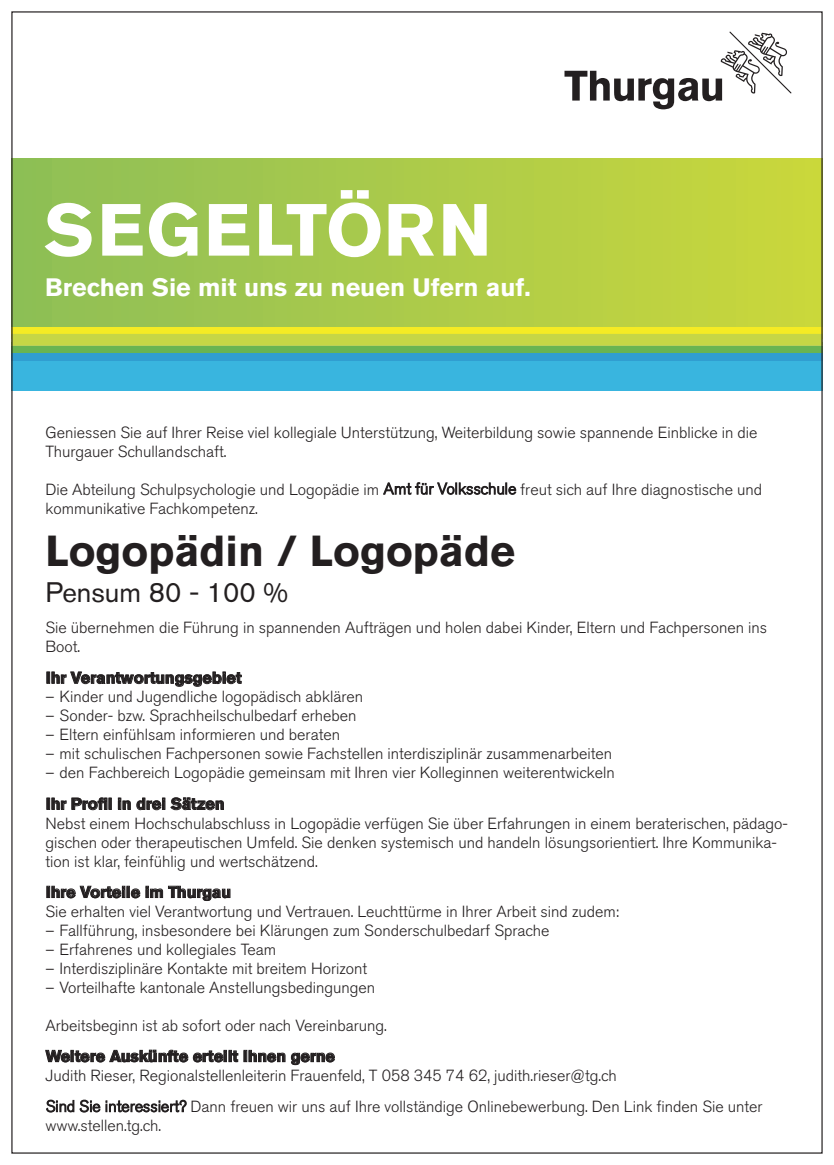
<style>
.page{position:relative;width:834px;height:1165px;background:#fff}
.page>*{position:absolute;margin:0;border:0;box-sizing:border-box;transform-origin:0 0}
.t1{font:700 73px "Akzidenz Grotesk BQ";letter-spacing:.03em;color:#fff}
.t2{font:700 43px "Akzidenz Grotesk BQ";color:#231f20}
.t3{font:28px "Akzidenz Grotesk BQ";color:#231f20}
.t4{font:700 25px "Akzidenz Grotesk BQ";color:#fff}
.t5{font:300 16px/19px "Akzidenz Grotesk BQ";color:#231f20}
.t6{font:700 16px "Akzidenz Grotesk BQ";color:#231f20}
</style>
<div class="page">
<svg style="left:564px;top:32px;width:227px;height:77px"></svg>
<div style="left:11px;top:357px;width:811px;height:34px;background:#39b5df"></div>
<div style="left:11px;top:349px;width:811px;height:11px;background:#309ed1"></div>
<div style="left:11px;top:342px;width:811px;height:11px;background:#69b452"></div>
<div style="left:11px;top:319px;width:811px;height:19px;background:#f5eb24"></div>
<div style="left:13px;top:334px;width:807px;height:11px;background:#c6d646"></div>
<div style="left:11px;top:159px;width:811px;height:167px;background:linear-gradient(to right,#8dbe57,#cbd73c)"></div>
<h1 class="t1" style="left:44px;top:201px;width:449px">SEGELTÖRN</h1>
<h3 class="t4" style="left:45px;top:277px;width:487px">Brechen Sie mit uns zu neuen Ufern auf.</h3>
<p class="t5" style="left:45px;top:423px;width:713px">Geniessen Sie auf Ihrer Reise viel kollegiale Unterstützung, Weiterbildung sowie spannende Einblicke in die<br>Thurgauer Schullandschaft.</p>
<p class="t5" style="left:45px;top:480px;width:718px">Die Abteilung Schulpsychologie und Logopädie im Amt für Volksschule freut sich auf Ihre diagnostische und kommunikative Fachkompetenz.</p>
<h2 class="t2" style="left:45px;top:534px;width:471px">Logopädin / Logopäde</h2>
<h3 class="t3" style="left:45px;top:582px;width:245px">Pensum 80 - 100 %</h3>
<p class="t5" style="left:45px;top:619px;width:723px">Sie übernehmen die Führung in spannenden Aufträgen und holen dabei Kinder, Eltern und Fachpersonen ins<br>Boot.</p>
<p class="t6" style="left:46px;top:671px;width:197px">Ihr Verantwortungsgebiet</p>
<p class="t5" style="left:45px;top:688px;width:319px">– Kinder und Jugendliche logopädisch abklären</p>
<p class="t5" style="left:45px;top:707px;width:312px">– Sonder- bzw. Sprachheilschulbedarf erheben</p>
<p class="t5" style="left:45px;top:726px;width:296px">– Eltern einfühlsam informieren und beraten</p>
<p class="t5" style="left:45px;top:745px;width:568px">– mit schulischen Fachpersonen sowie Fachstellen interdisziplinär zusammenarbeiten</p>
<p class="t5" style="left:45px;top:764px;width:571px">– den Fachbereich Logopädie gemeinsam mit Ihren vier Kolleginnen weiterentwickeln</p>
<p class="t6" style="left:46px;top:797px;width:180px">Ihr Profil in drei Sätzen</p>
<p class="t5" style="left:45px;top:814px;width:744px">Nebst einem Hochschulabschluss in Logopädie verfügen Sie über Erfahrungen in einem beraterischen, pädago&shy;gischen oder therapeutischen Umfeld. Sie denken systemisch und handeln lösungsorientiert. Ihre Kommunika&shy;tion ist klar, feinfühlig und wertschätzend.</p>
<p class="t6" style="left:46px;top:885px;width:187px">Ihre Vorteile im Thurgau</p>
<p class="t5" style="left:45px;top:902px;width:575px">Sie erhalten viel Verantwortung und Vertrauen. Leuchttürme in Ihrer Arbeit sind zudem:</p>
<p class="t5" style="left:45px;top:921px;width:505px">– Fallführung, insbesondere bei Klärungen zum Sonderschulbedarf Sprache</p>
<p class="t5" style="left:45px;top:940px;width:232px">– Erfahrenes und kollegiales Team</p>
<p class="t5" style="left:45px;top:959px;width:323px">– Interdisziplinäre Kontakte mit breitem Horizont</p>
<p class="t5" style="left:45px;top:978px;width:331px">– Vorteilhafte kantonale Anstellungsbedingungen</p>
<p class="t5" style="left:45px;top:1016px;width:343px">Arbeitsbeginn ist ab sofort oder nach Vereinbarung.</p>
<p class="t6" style="left:46px;top:1049px;width:290px">Weitere Auskünfte erteilt Ihnen gerne</p>
<p class="t5" style="left:45px;top:1060px;width:718px;line-height:31px">Judith Rieser, Regionalstellenleiterin Frauenfeld, T 058 345 74 62, judith.rieser@tg.ch<br>Sind Sie interessiert? Dann freuen wir uns auf Ihre vollständige Onlinebewerbung. Den Link finden Sie unter</p>
<p class="t5" style="left:45px;top:1116px;width:117px">www.stellen.tg.ch.</p>
</div>
